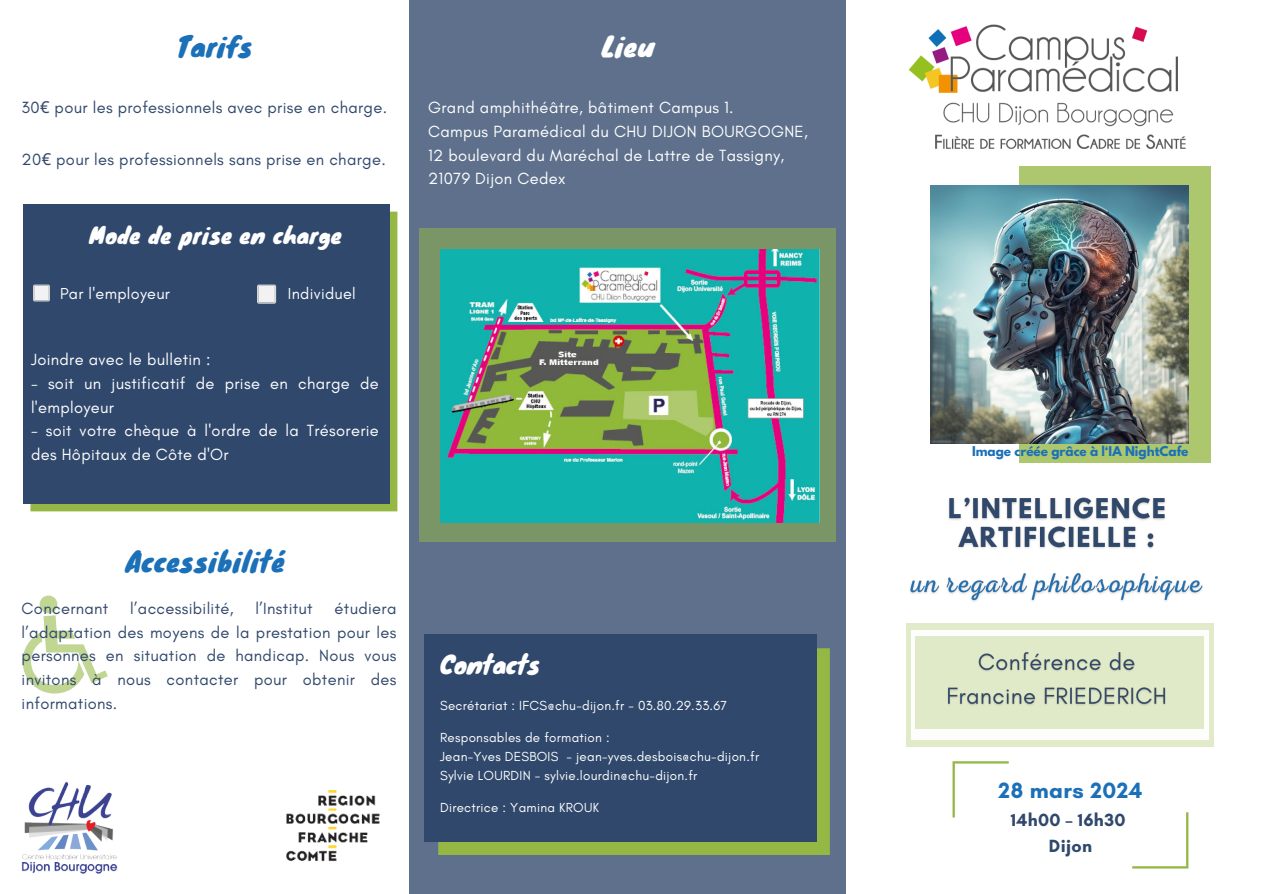
<style>
.page{position:relative;width:1263px;height:894px;background:#fff}
.page>*{position:absolute;margin:0;border:0;box-sizing:border-box;transform-origin:0 0}
.t1{font:27px "Knewave";letter-spacing:.02em;color:#1c70b8}
.t2{font:27px "Knewave";color:#fff}
.t3{font:24.3px "Knewave";color:#fff}
.t4{font:700 22.5px "Glacial Indifference";letter-spacing:.02em;color:#1c70b8}
.t5{font:22.2px "Knewave";letter-spacing:.02em;color:#fefeff}
.t6{font:700 18px/25.8px "Glacial Indifference";letter-spacing:.02em;color:#30486c;text-align:center}
.t7{font:16.5px/23.7px "Glacial Indifference";letter-spacing:.02em;color:#30486c;text-align:justify}
.t8{font:16.5px/23.7px "Glacial Indifference";letter-spacing:.02em;color:#fefeff}
.t9{font:16.5px/23.7px "Glacial Indifference";letter-spacing:.02em;color:#fff}
.t10{font:16.2px "Glacial Indifference";letter-spacing:.02em;color:#fefeff}
.t11{font:13.35px/19.2px "Glacial Indifference";letter-spacing:.02em;color:#fff}
.t12{font:700 12px "League Spartan";color:#1c70b8}
.s1{font-family:"Noto Sans"}
</style>
<div class="page">
<img style="left:286px;top:790px;width:94px;height:72px">
<img style="left:22px;top:781px;width:95px;height:92px">
<div style="left:409px;top:0;width:436px;height:893px;background:#5e708c"></div>
<div style="left:419px;top:228px;width:416px;height:313px;background:#7a9566"></div>
<img style="left:440px;top:249px;width:379px;height:273px">
<svg style="left:952px;top:761px;width:57px;height:56px"></svg>
<svg style="left:1132px;top:812px;width:56px;height:55px"></svg>
<div style="left:1019px;top:166px;width:191px;height:296px;background:#acc76d"></div>
<img style="left:845px;top:0;width:366px;height:227px">
<svg style="left:23px;top:595px;width:85px;height:98px"></svg>
<svg style="left:906px;top:623px;width:307px;height:123px;background:#e3eccd"></svg>
<div style="left:911px;top:629px;width:297px;height:110px;background:#fff"></div>
<div style="left:915px;top:635px;width:289px;height:93px;background:#e0e9c8"></div>
<svg style="left:438px;top:648px;width:392px;height:207px;background:#8bad47"></svg>
<div style="left:425px;top:634px;width:391px;height:207px;background:#30486c"></div>
<img style="left:931px;top:185px;width:257px;height:258px">
<img style="left:948px;top:497px;width:217px;height:52px">
<img style="left:948px;top:652px;width:218px;height:54px">
<img style="left:910px;top:573px;width:293px;height:29px">
<svg style="left:30px;top:211px;width:367px;height:300px;background:#8db047"></svg>
<div style="left:23px;top:204px;width:367px;height:299px;background:#30486c"></div>
<svg style="left:257px;top:284px;width:19px;height:19px"></svg>
<svg style="left:33px;top:284px;width:17px;height:17px"></svg>
<p class="t1" style="left:177px;top:24px;width:77px">Tarifs</p>
<h5 class="t2" style="left:602px;top:24px;width:54px">Lieu</h5>
<p class="t7" style="left:22px;top:96px;width:367px">30<span class="s1">€</span> pour les professionnels avec prise en charge.</p>
<p class="t7" style="left:22px;top:147px;width:366px">20<span class="s1">€</span> pour les professionnels sans prise en charge.</p>
<h6 class="t5" style="left:90px;top:217px;width:254px">Mode de prise en charge</h6>
<h6 class="t10" style="left:60px;top:284px;width:111px">Par l'employeur</h6>
<p class="t10" style="left:288px;top:284px;width:70px">Individuel</p>
<h6 class="t8" style="left:31px;top:347px;width:181px">Joindre avec le bulletin :</h6>
<h6 class="t8" style="left:31px;top:371px;width:349px">- soit un justificatif de prise en charge de l'employeur</h6>
<h6 class="t8" style="left:31px;top:418px;width:349px">- soit votre chèque à l'ordre de la Trésorerie des Hôpitaux de Côte d'Or</h6>
<h1 class="t9" style="left:428px;top:96px;width:381px">Grand amphithéâtre, bâtiment Campus 1.<br>Campus Paramédical du CHU DIJON BOURGOGNE, 12 boulevard du Maréchal de Lattre de Tassigny, 21079 Dijon Cedex</h1>
<h5 class="t1" style="left:126px;top:539px;width:160px">Accessibilité</h5>
<p class="t7" style="left:22px;top:596px;width:88px">Concernant</p>
<p class="t7" style="left:130px;top:596px;width:105px">l’accessibilité,</p>
<p class="t7" style="left:256px;top:596px;width:59px">l’Institut</p>
<p class="t7" style="left:22px;top:596px;width:376px;text-indent:313px">étudiera l’adaptation des moyens de la prestation pour les personnes en situation de handicap. Nous vous invitons à nous contacter pour obtenir des informations.</p>
<h5 class="t3" style="left:440px;top:644px;width:101px">Contacts</h5>
<p class="t11" style="left:440px;top:695px;width:288px">Secrétariat : IFCS@chu-dijon.fr - 03.80.29.33.67</p>
<h5 class="t11" style="left:440px;top:727px;width:321px">Responsables de formation :<br>Jean-Yves DESBOIS - jean-yves.desbois@chu-dijon.fr<br>Sylvie LOURDIN - sylvie.lourdin@chu-dijon.fr</h5>
<h5 class="t11" style="left:440px;top:797px;width:160px">Directrice : Yamina KROUK</h5>
<h1 class="t12" style="left:972px;top:445px;width:218px">Image créée grâce à l‘IA NightCafe</h1>
<h3 class="t4" style="left:999px;top:775px;width:145px">28 mars 2024</h3>
<h3 class="t6" style="left:1011px;top:806px;width:116px">14h00 – 16h30<br>Dijon</h3>
</div>
